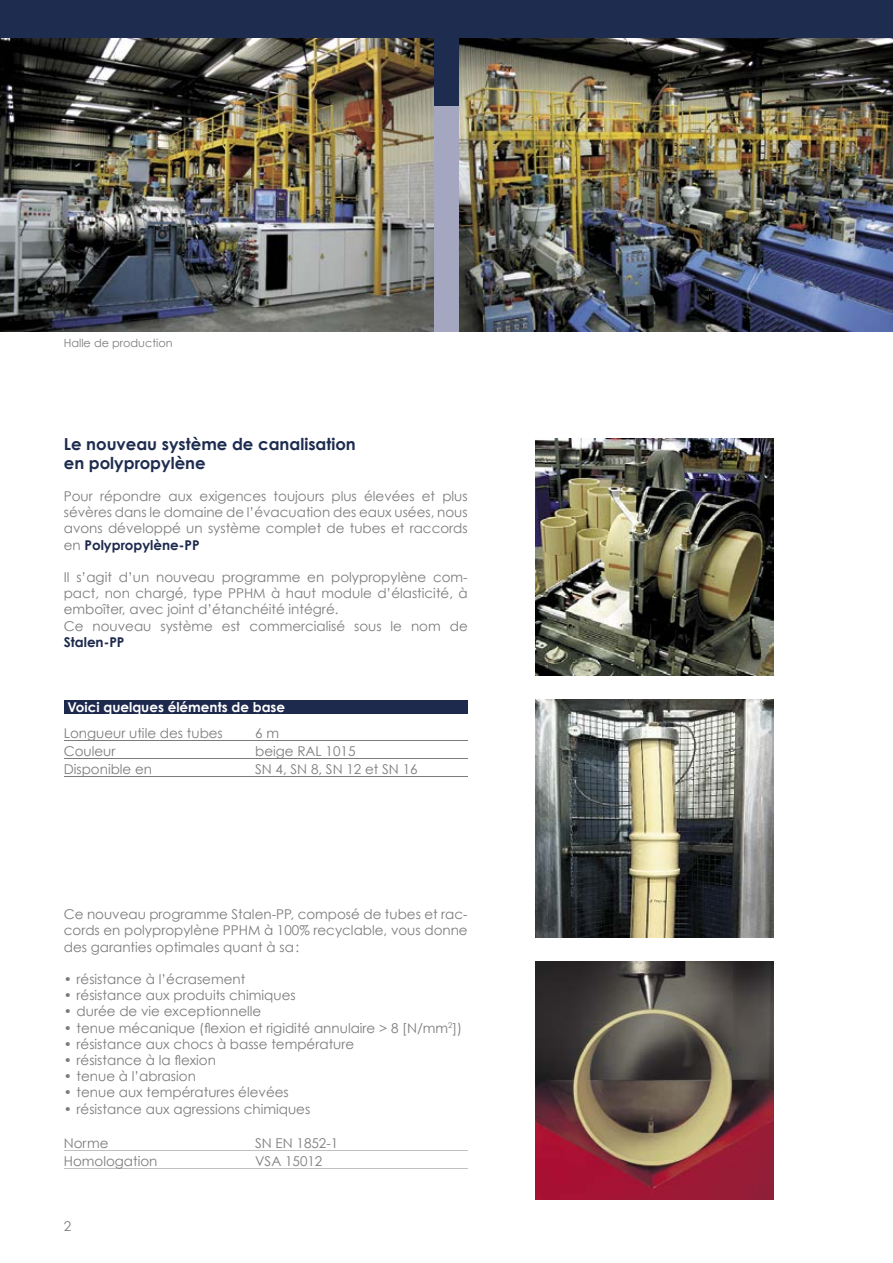
<style>
.page{position:relative;width:893px;height:1263px;background:#fff}
.page>*{position:absolute;margin:0;border:0;box-sizing:border-box;transform-origin:0 0}
.t1{font:700 16.5px/18.1px "Century Gothic";color:#1d2c4f}
.t2{font:13.5px/16.2px "Century Gothic";color:#7c7c7c;text-align:justify}
.t3{font:700 13.5px "Century Gothic";color:#fff}
.t4{font:700 13.5px "Century Gothic";color:#1d294d}
.t5{font:11.25px "Century Gothic";color:#7c7c7c}
.s1{font-weight:700;color:#1d294d}
</style>
<div class="page">
<img style="left:536px;top:699px;width:238px;height:239px">
<div style="left:64px;top:700px;width:404px;height:14px;background:#1d294d"></div>
<hr style="left:64px;top:740px;width:404px;height:1px;background:#7c7c7c">
<hr style="left:64px;top:758px;width:404px;height:1px;background:#7c7c7c">
<hr style="left:64px;top:776px;width:404px;height:1px;background:#7c7c7c">
<hr style="left:64px;top:1150px;width:404px;height:1px;background:#c0c0c0">
<hr style="left:64px;top:1168px;width:404px;height:1px;background:#c0c0c0">
<div style="left:0;top:0;width:893px;height:332px;background:#1d2c4f"></div>
<div style="left:0;top:106px;width:893px;height:226px;background:#a4a7bf"></div>
<img style="left:0;top:38px;width:434px;height:294px">
<img style="left:459px;top:38px;width:434px;height:294px">
<img style="left:536px;top:438px;width:237px;height:237px">
<img style="left:536px;top:962px;width:237px;height:237px">
<p class="t5" style="left:64px;top:336px;width:110px">Halle de production</p>
<p class="t1" style="left:64px;top:435px;width:294px">Le nouveau système de canalisation en polypropylène</p>
<p class="t2" style="left:64px;top:488px;width:405px">Pour répondre aux exigences toujours plus élevées et plus sévères dans le domaine de l’évacuation des eaux usées, nous avons développé un système complet de tubes et raccords en <span class="s1">Polypropylène-PP</span></p>
<p class="t2" style="left:64px;top:569px;width:405px;text-align:left">Il s’agit d’un nouveau programme en polypropylène com&shy;pact, non chargé, type PPHM à haut module d’élasticité, à emboîter, avec joint d’étanchéité intégré.<br>Ce nouveau système est commercialisé sous le nom de</p>
<p class="t4" style="left:64px;top:633px;width:62px">Stalen-PP</p>
<p class="t3" style="left:68px;top:698px;width:219px">Voici quelques éléments de base</p>
<p class="t2" style="left:64px;top:725px;width:161px">Longueur utile des tubes</p>
<p class="t2" style="left:255px;top:725px;width:25px">6 m</p>
<p class="t2" style="left:64px;top:743px;width:53px">Couleur</p>
<p class="t2" style="left:255px;top:743px;width:102px">beige RAL 1015</p>
<p class="t2" style="left:64px;top:761px;width:90px">Disponible en</p>
<p class="t2" style="left:255px;top:761px;width:164px">SN 4, SN 8, SN 12 et SN 16</p>
<p class="t2" style="left:64px;top:906px;width:405px">Ce nouveau programme Stalen-PP, composé de tubes et rac&shy;cords en polypropylène PPHM à 100% recyclable, vous donne des garanties optimales quant à sa :</p>
<p class="t2" style="left:64px;top:971px;width:183px">• résistance à l’écrasement</p>
<p class="t2" style="left:64px;top:987px;width:233px">• résistance aux produits chimiques</p>
<p class="t2" style="left:64px;top:1003px;width:199px">• durée de vie exceptionnelle</p>
<p class="t2" style="left:64px;top:1019px;width:400px">• tenue mécanique (flexion et rigidité annulaire &gt; 8 [N/mm<sup>2</sup>])</p>
<p class="t2" style="left:64px;top:1035px;width:292px">• résistance aux chocs à basse température</p>
<p class="t2" style="left:64px;top:1052px;width:154px">• résistance à la flexion</p>
<p class="t2" style="left:64px;top:1068px;width:134px">• tenue à l’abrasion</p>
<p class="t2" style="left:64px;top:1084px;width:227px">• tenue aux températures élevées</p>
<p class="t2" style="left:64px;top:1100px;width:248px">• résistance aux agressions chimiques</p>
<p class="t2" style="left:64px;top:1134px;width:46px">Norme</p>
<p class="t2" style="left:255px;top:1134px;width:85px">SN EN 1852-1</p>
<p class="t2" style="left:64px;top:1152px;width:95px">Homologation</p>
<p class="t2" style="left:255px;top:1152px;width:69px">VSA 15012</p>
<p class="t2" style="left:64px;top:1218px;width:9px">2</p>
</div>
